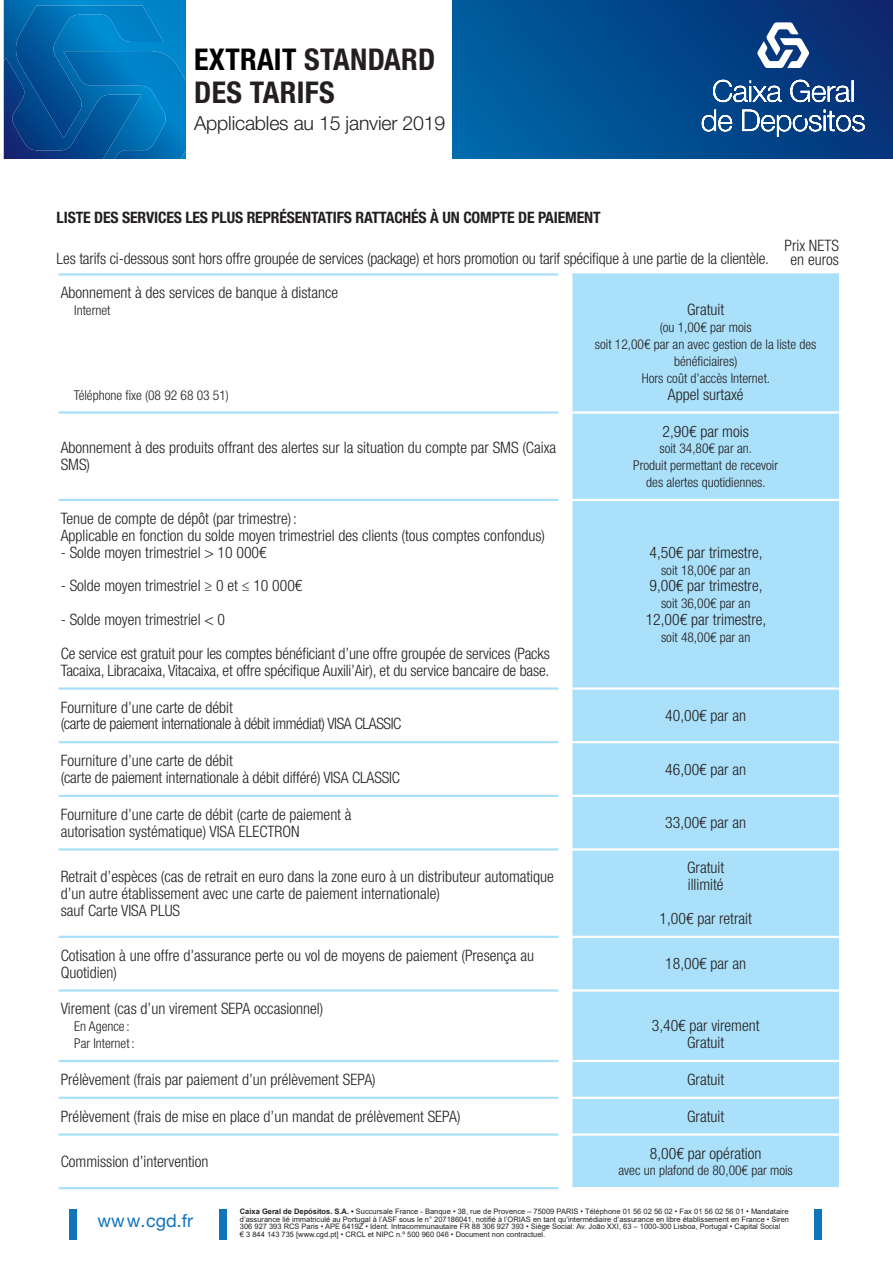
<style>
.page{position:relative;width:893px;height:1263px;background:#fff}
.page>*{position:absolute;margin:0;border:0;box-sizing:border-box;transform-origin:0 0}
.t1{font:700 condensed 30px/33px "Helvetica Neue LT Std";letter-spacing:.01em;color:#231f20}
.t2{font:300 19.5px "Helvetica Neue LT Std";letter-spacing:-.01em;color:#231f20}
.t3{font:18px "Helvetica Neue LT Std";color:#1074bc}
.t4{font:300 condensed 15.75px/16.8px "Helvetica Neue LT Std";color:#231f20}
.t5{font:300 condensed 15.75px/16.8px "Helvetica Neue LT Std";letter-spacing:-.025em;color:#231f20}
.t6{font:700 condensed 15.75px "Helvetica Neue LT Std";letter-spacing:-.01em;color:#231f20}
.t7{font:300 condensed 13.5px/16.8px "Helvetica Neue LT Std";color:#231f20;text-align:center}
.t8{font:7.5px/7.5px "Arial";color:#231f20}
.s1{color:#000}
.s2{font-weight:700}
</style>
<div class="page">
<svg style="left:4px;top:0;width:889px;height:159px;background:#014e90"></svg>
<svg style="left:4px;top:5px;width:182px;height:154px;background:#0366ab"></svg>
<div style="left:186px;top:0;width:266px;height:183px;background:#fff"></div>
<svg style="left:702px;top:22px;width:163px;height:115px;background:#2f5b94"></svg>
<div style="left:572px;top:276px;width:267px;height:911px;background:#aae0f9"></div>
<hr style="left:59px;top:273px;width:499px;height:3px;background:#aae0f9">
<hr style="left:59px;top:411px;width:499px;height:3px;background:#aae0f9">
<hr style="left:572px;top:273px;width:267px;height:3px;background:#aae0f9">
<hr style="left:572px;top:411px;width:267px;height:3px;background:#fff">
<hr style="left:59px;top:499px;width:499px;height:2px;background:#aae0f9">
<hr style="left:572px;top:499px;width:267px;height:2px;background:#fff">
<hr style="left:59px;top:687px;width:499px;height:3px;background:#aae0f9">
<hr style="left:572px;top:687px;width:267px;height:3px;background:#fff">
<hr style="left:59px;top:741px;width:499px;height:2px;background:#aae0f9">
<hr style="left:572px;top:741px;width:267px;height:2px;background:#fff">
<hr style="left:59px;top:795px;width:499px;height:2px;background:#aae0f9">
<hr style="left:572px;top:795px;width:267px;height:2px;background:#fff">
<hr style="left:59px;top:848px;width:499px;height:2px;background:#aae0f9">
<hr style="left:572px;top:848px;width:267px;height:2px;background:#fff">
<hr style="left:59px;top:936px;width:499px;height:2px;background:#aae0f9">
<hr style="left:572px;top:936px;width:267px;height:2px;background:#fff">
<hr style="left:59px;top:989px;width:499px;height:3px;background:#aae0f9">
<hr style="left:572px;top:989px;width:267px;height:3px;background:#fff">
<hr style="left:59px;top:1060px;width:499px;height:2px;background:#aae0f9">
<hr style="left:572px;top:1060px;width:267px;height:2px;background:#fff">
<hr style="left:59px;top:1097px;width:499px;height:2px;background:#aae0f9">
<hr style="left:572px;top:1097px;width:267px;height:2px;background:#fff">
<hr style="left:59px;top:1133px;width:499px;height:3px;background:#aae0f9">
<hr style="left:572px;top:1133px;width:267px;height:3px;background:#fff">
<hr style="left:59px;top:1187px;width:499px;height:2px;background:#aae0f9">
<div style="left:69px;top:1209px;width:8px;height:30px;background:#1074bc"></div>
<div style="left:219px;top:1209px;width:7px;height:30px;background:#1074bc"></div>
<div style="left:814px;top:1209px;width:7px;height:30px;background:#1074bc"></div>
<h1 class="t1" style="left:194px;top:42px;width:243px"><span class="s1">EXTRAIT</span> STANDARD<br>DES TARIFS</h1>
<p class="t2" style="left:194px;top:111px;width:253px">Applicables au 15 janvier 2019</p>
<p class="t6" style="left:57px;top:208px;width:545px">LISTE DES SERVICES LES PLUS REPRÉSENTATIFS RATTACHÉS À UN COMPTE DE PAIEMENT</p>
<p class="t4" style="left:57px;top:242px;width:714px;line-height:34.2px">Les tarifs ci-dessous sont hors offre groupée de services (package) et hors promotion ou tarif spécifique à une partie de la clientèle.<br>Abonnement à des services de banque à distance</p>
<p class="t7" style="left:74px;top:302px;width:38px">Internet</p>
<p class="t4" style="left:784px;top:238px;width:56px;line-height:14.7px;text-align:center">Prix NETS en euros</p>
<p class="t4" style="left:687px;top:301px;width:39px">Gratuit</p>
<p class="t7" style="left:595px;top:319px;width:223px">(ou 1,00€ par mois<br>soit 12,00€ par an avec gestion de la liste des bénéficiaires)<br>Hors coût d’accès Internet.</p>
<p class="t4" style="left:668px;top:386px;width:77px">Appel surtaxé</p>
<p class="t7" style="left:74px;top:386px;width:157px">Téléphone fixe (08 92 68 03 51)</p>
<p class="t4" style="left:61px;top:439px;width:497px">Abonnement à des produits offrant des alertes sur la situation du compte par SMS (Caixa<br>SMS)</p>
<p class="t4" style="left:61px;top:510px;width:486px">Tenue de compte de dépôt (par trimestre) :<br>Applicable en fonction du solde moyen trimestriel des clients (tous comptes confondus)</p>
<p class="t4" style="left:61px;top:543px;width:208px">- Solde moyen trimestriel &gt; 10 000€</p>
<p class="t4" style="left:61px;top:577px;width:243px">- Solde moyen trimestriel ≥ 0 et ≤ 10 000€</p>
<p class="t4" style="left:61px;top:603px;width:491px;line-height:33.8px">- Solde moyen trimestriel &lt; 0<br>Ce service est gratuit pour les comptes bénéficiant d’une offre groupée de services (Packs</p>
<p class="t4" style="left:61px;top:662px;width:490px">Tacaixa, Libracaixa, Vitacaixa, et offre spécifique Auxili’Air), et du service bancaire de base.</p>
<p class="t4" style="left:663px;top:422px;width:88px">2,90€ par mois</p>
<p class="t7" style="left:633px;top:440px;width:146px">soit 34,80€ par an.<br>Produit permettant de recevoir des alertes quotidiennes.</p>
<p class="t4" style="left:649px;top:543px;width:115px">4,50€ par trimestre,</p>
<p class="t7" style="left:661px;top:561px;width:91px">soit 18,00€ par an</p>
<p class="t4" style="left:649px;top:577px;width:115px">9,00€ par trimestre,</p>
<p class="t7" style="left:661px;top:595px;width:91px">soit 36,00€ par an</p>
<p class="t4" style="left:646px;top:611px;width:122px">12,00€ par trimestre,</p>
<p class="t7" style="left:661px;top:629px;width:91px">soit 48,00€ par an</p>
<p class="t5" style="left:61px;top:698px;width:342px">Fourniture d’une carte de débit<br>(carte de paiement internationale à débit immédiat) VISA CLASSIC</p>
<p class="t4" style="left:665px;top:707px;width:82px">40,00€ par an</p>
<p class="t4" style="left:61px;top:752px;width:341px">Fourniture d’une carte de débit<br>(carte de paiement internationale à débit différé) VISA CLASSIC</p>
<p class="t4" style="left:665px;top:760px;width:82px">46,00€ par an</p>
<p class="t4" style="left:61px;top:806px;width:292px">Fourniture d’une carte de débit (carte de paiement à autorisation systématique) VISA ELECTRON</p>
<p class="t4" style="left:665px;top:814px;width:82px">33,00€ par an</p>
<p class="t4" style="left:61px;top:868px;width:495px">Retrait d’espèces (cas de retrait en euro dans la zone euro à un distributeur automatique d’un autre établissement avec une carte de paiement internationale)<br>sauf Carte VISA PLUS</p>
<p class="t4" style="left:687px;top:859px;width:39px">Gratuit illimité</p>
<p class="t4" style="left:659px;top:910px;width:94px">1,00€ par retrait</p>
<p class="t4" style="left:61px;top:947px;width:475px">Cotisation à une offre d’assurance perte ou vol de moyens de paiement (Presença au<br>Quotidien)</p>
<p class="t4" style="left:665px;top:955px;width:82px">18,00€ par an</p>
<p class="t4" style="left:61px;top:1000px;width:264px">Virement (cas d’un virement SEPA occasionnel)</p>
<p class="t7" style="left:74px;top:1018px;width:62px;text-align:left">En Agence :<br>Par Internet :</p>
<p class="t4" style="left:652px;top:1017px;width:109px;text-align:center">3,40€ par virement<br>Gratuit</p>
<p class="t4" style="left:61px;top:1071px;width:317px">Prélèvement (frais par paiement d’un prélèvement SEPA)</p>
<p class="t4" style="left:687px;top:1071px;width:39px">Gratuit</p>
<p class="t4" style="left:61px;top:1108px;width:401px">Prélèvement (frais de mise en place d’un mandat de prélèvement SEPA)</p>
<p class="t4" style="left:687px;top:1108px;width:39px">Gratuit</p>
<p class="t4" style="left:61px;top:1153px;width:149px">Commission d’intervention</p>
<p class="t4" style="left:650px;top:1144px;width:113px">8,00€ par opération</p>
<p class="t7" style="left:619px;top:1162px;width:176px">avec un plafond de 80,00€ par mois</p>
<p class="t3" style="left:98px;top:1210px;width:97px">www.cgd.fr</p>
<p class="t8" style="left:240px;top:1208px;width:551px"><span class="s2">Caixa Geral de Depósitos. S.A. •</span> Succursale France - Banque • 38, rue de Provence – 75009 PARIS • Téléphone 01 56 02 56 02 • Fax 01 56 02 56 01 • Mandataire d’assurance lié immatriculé au Portugal à l’ASF sous le n° 207186041, notifié à l’ORIAS en tant qu’intermédiaire d’assurance en libre établissement en France • Siren 306 927 393 RCS Paris • APE 6419Z • Ident. Intracommunautaire FR 88 306 927 393 • Siège Social: Av. João XXI, 63 – 1000-300 Lisboa, Portugal • Capital Social<br>€ 3 844 143 735 [www.cgd.pt] • CRCL et NIPC n.º 500 960 046 • Document non contractuel.</p>
</div>
